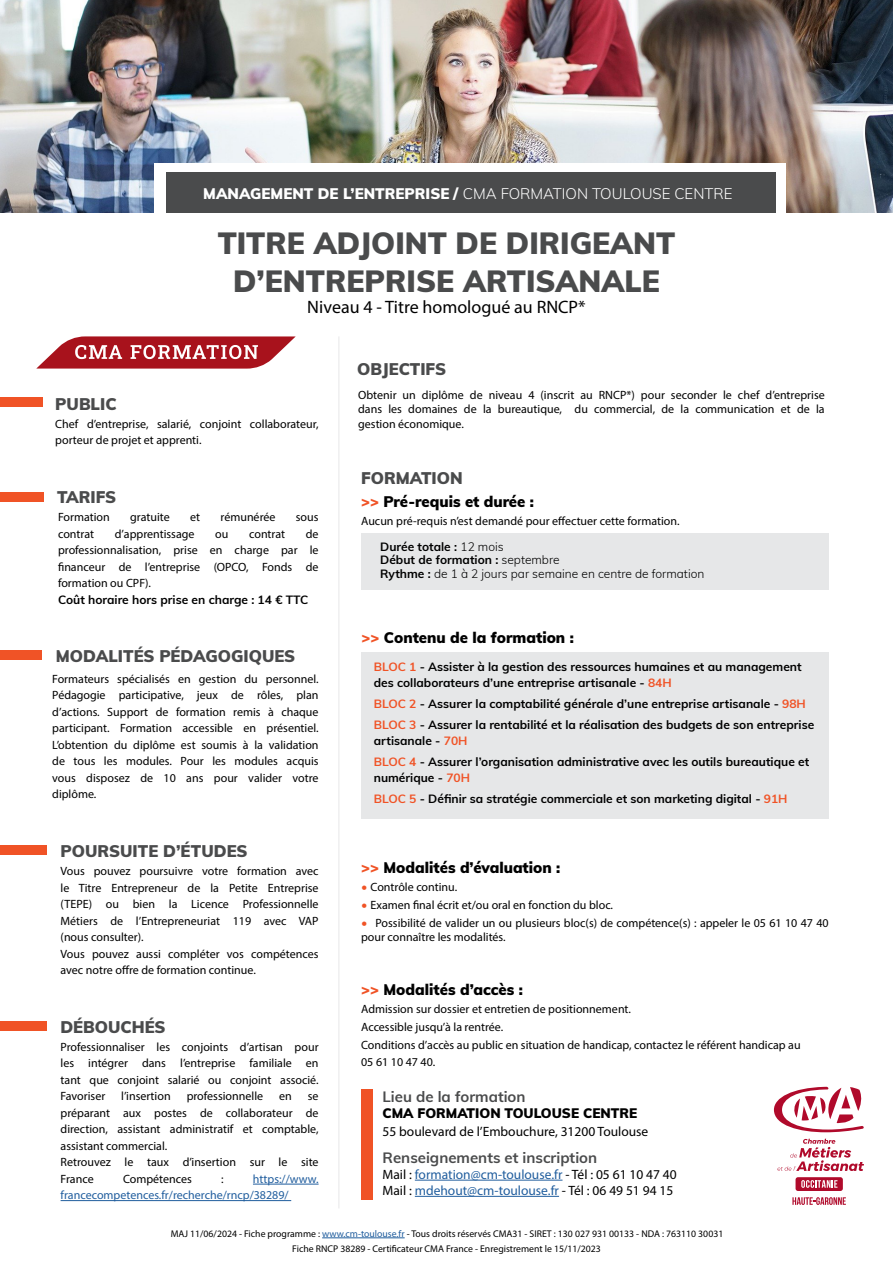
<style>
.page{position:relative;width:893px;height:1263px;background:#fff}
.page>*{position:absolute;margin:0;border:0;box-sizing:border-box;transform-origin:0 0}
.t1{font:900 30px/37.5px "Muli";color:#4a4b4c;text-align:center}
.t2{font:18px "Myriad Pro";color:#000}
.t3{font:900 16.5px "Muli";color:#4a4b4c}
.t4{font:900 15px "Muli";color:#000}
.t5{font:300 15px "Muli";color:#fff}
.t6{font:700 15px "Muli";color:#4a4b4c}
.t7{font:13.5px/16.2px "Myriad Pro";color:#215e9e}
.t8{font:13.5px "Myriad Pro";color:#000}
.t9{font:900 13.5px "Muli";color:#000}
.t10{font:12px/16.5px "Myriad Pro";color:#000}
.t11{font:700 12px/20.7px "Muli";color:#000}
.t12{font:300 12px/13.5px "Muli";color:#000}
.t13{font:12px/16.5px "Myriad Pro";color:#215e9e}
.t14{font:9.75px "Myriad Pro";color:#000}
.s1{font-weight:900}
.s2{color:#f05326}
.s3{font-weight:700}
.s4{font-family:"Muli";font-weight:300;color:#f05326}
.s5{color:#000}
.s6{color:#215e9e}
</style>
<div class="page">
<img style="left:0;top:0;width:892px;height:213px">
<div style="left:154px;top:164px;width:632px;height:56px;background:#fff"></div>
<div style="left:166px;top:172px;width:610px;height:41px;background:#4a4b4c"></div>
<hr style="left:338px;top:336px;width:2px;height:872px;background:#efeff0">
<div style="left:361px;top:1089px;width:12px;height:110px;background:#f05326"></div>
<hr style="left:415px;top:1180px;width:147px;height:1px;background:#215e9e">
<hr style="left:415px;top:1196px;width:144px;height:1px;background:#215e9e">
<div style="left:361px;top:653px;width:468px;height:166px;background:#e6e7e8"></div>
<div style="left:0;top:650px;width:42px;height:10px;background:#f05326"></div>
<div style="left:0;top:397px;width:42px;height:10px;background:#f05326"></div>
<div style="left:0;top:492px;width:43px;height:10px;background:#f05326"></div>
<hr style="left:322px;top:1237px;width:83px;height:1px;background:#215e9e">
<hr style="left:253px;top:1184px;width:66px;height:1px;background:#215e9e">
<hr style="left:61px;top:1200px;width:230px;height:1px;background:#215e9e">
<div style="left:0;top:1021px;width:47px;height:9px;background:#f05326"></div>
<div style="left:361px;top:533px;width:468px;height:56px;background:#e6e7e8"></div>
<svg style="left:36px;top:336px;width:260px;height:33px"></svg>
<div style="left:795px;top:1177px;width:48px;height:14px;background:#b00a2b;border-radius:2px"></div>
<svg style="left:777px;top:1139px;width:87px;height:32px"></svg>
<svg style="left:774px;top:1087px;width:90px;height:45px"></svg>
<svg style="left:801px;top:1180px;width:36px;height:8px"></svg>
<svg style="left:792px;top:1197px;width:54px;height:8px"></svg>
<div style="left:0;top:845px;width:47px;height:9px;background:#f05326"></div>
<p class="t5" style="left:203px;top:182px;width:531px"><span class="s1">MANAGEMENT DE L’ENTREPRISE /</span> CMA FORMATION TOULOUSE CENTRE</p>
<h1 class="t1" style="left:218px;top:223px;width:459px">TITRE ADJOINT DE DIRIGEANT<br>D’ENTREPRISE ARTISANALE</h1>
<h2 class="t2" style="left:307px;top:296px;width:280px">Niveau 4 - Titre homologué au RNCP*</h2>
<h3 class="t3" style="left:55px;top:392px;width:63px">PUBLIC</h3>
<p class="t10" style="left:55px;top:415px;width:265px">Chef d’entreprise, salarié, conjoint collaborateur, porteur de projet et apprenti.</p>
<h3 class="t3" style="left:57px;top:485px;width:61px">TARIFS</h3>
<p class="t10" style="left:58px;top:509px;width:53px">Formation</p>
<p class="t10" style="left:130px;top:509px;width:41px">gratuite</p>
<p class="t10" style="left:190px;top:509px;width:11px">et</p>
<p class="t10" style="left:221px;top:509px;width:56px">rémunérée</p>
<p class="t10" style="left:296px;top:509px;width:24px">sous</p>
<p class="t10" style="left:58px;top:525px;width:38px">contrat</p>
<p class="t10" style="left:115px;top:525px;width:81px">d’apprentissage</p>
<p class="t10" style="left:215px;top:525px;width:15px">ou</p>
<p class="t10" style="left:249px;top:525px;width:38px">contrat</p>
<p class="t10" style="left:58px;top:525px;width:262px;text-align:justify;text-indent:248px">de professionnalisation, prise en charge par le financeur de l’entreprise (OPCO, Fonds de formation ou CPF).</p>
<p class="t11" style="left:58px;top:588px;width:252px">Coût horaire hors prise en charge : 14 € TTC</p>
<h3 class="t3" style="left:56px;top:644px;width:241px">MODALITÉS PÉDAGOGIQUES</h3>
<p class="t10" style="left:52px;top:670px;width:268px;text-align:justify">Formateurs spécialisés en gestion du personnel.<br>Pédagogie participative, jeux de rôles, plan d’actions. Support de formation remis à chaque participant. Formation accessible en présentiel.<br>L’obtention du diplôme est soumis à la validation de tous les modules. Pour les modules acquis vous disposez de 10 ans pour valider votre diplôme.</p>
<h3 class="t3" style="left:60px;top:839px;width:189px">POURSUITE D’ÉTUDES</h3>
<p class="t10" style="left:61px;top:862px;width:260px">Vous pouvez poursuivre votre formation avec le Titre Entrepreneur de la Petite Entreprise (TEPE) ou bien la Licence Professionnelle Métiers de l’Entrepreneuriat 119 avec VAP (nous consulter).<br>Vous pouvez aussi compléter vos compétences avec notre offre de formation continue.</p>
<h3 class="t3" style="left:60px;top:1014px;width:107px">DÉBOUCHÉS</h3>
<p class="t10" style="left:61px;top:1038px;width:260px;text-align:justify">Professionnaliser les conjoints d’artisan pour les intégrer dans l’entreprise familiale en tant que conjoint salarié ou conjoint associé.<br>Favoriser</p>
<p class="t10" style="left:121px;top:1088px;width:51px">l’insertion</p>
<p class="t10" style="left:187px;top:1088px;width:78px">professionnelle</p>
<p class="t10" style="left:279px;top:1088px;width:14px">en</p>
<p class="t10" style="left:61px;top:1088px;width:259px;text-indent:247px">se préparant aux postes de collaborateur de direction, assistant administratif et comptable, assistant commercial.<br>Retrouvez le taux d’insertion sur le site<br>France</p>
<p class="t13" style="left:61px;top:1170px;width:259px;text-indent:192px">https://www. francecompetences.fr/recherche/rncp/38289/</p>
<p class="t10" style="left:123px;top:1170px;width:70px">Compétences</p>
<p class="t10" style="left:221px;top:1170px;width:4px">:</p>
<h3 class="t3" style="left:357px;top:357px;width:90px">OBJECTIFS</h3>
<p class="t10" style="left:358px;top:387px;width:468px;line-height:14.4px;text-align:justify">Obtenir un diplôme de niveau 4 (inscrit au RNCP*) pour seconder le chef d’entreprise dans les domaines de la bureautique, du commercial, de la communication et de la gestion économique.</p>
<h3 class="t3" style="left:361px;top:466px;width:103px">FORMATION</h3>
<p class="t4" style="left:361px;top:490px;width:174px"><span class="s2">&gt;&gt;</span> Pré-requis et durée :</p>
<p class="t10" style="left:361px;top:512px;width:320px">Aucun pré-requis n’est demandé pour effectuer cette formation.</p>
<p class="t12" style="left:380px;top:539px;width:326px"><span class="s3">Durée totale :</span> 12 mois<br><span class="s3">Début de formation :</span> septembre<br><span class="s3">Rythme :</span> de 1 à 2 jours par semaine en centre de formation</p>
<p class="t4" style="left:362px;top:627px;width:214px"><span class="s2">&gt;&gt;</span> Contenu de la formation :</p>
<p class="t11" style="left:374px;top:657px;width:429px;line-height:16.5px"><span class="s2">BLOC 1</span> - Assister à la gestion des ressources humaines et au management des collaborateurs d’une entreprise artisanale - <span class="s2">84H</span></p>
<p class="t11" style="left:374px;top:693px;width:442px"><span class="s2">BLOC 2</span> - Assurer la comptabilité générale d’une entreprise artisanale - <span class="s2">98H<br>BLOC 3</span> - Assurer la rentabilité et la réalisation des budgets de son entreprise</p>
<p class="t11" style="left:374px;top:730px;width:437px">artisanale - <span class="s2">70H<br>BLOC 4</span> - Assurer l’organisation administrative avec les outils bureautique et</p>
<p class="t11" style="left:374px;top:767px;width:415px">numérique - <span class="s2">70H<br>BLOC 5</span> - Définir sa stratégie commerciale et son marketing digital - <span class="s2">91H</span></p>
<p class="t4" style="left:361px;top:856px;width:201px"><span class="s2">&gt;&gt;</span> Modalités d’évaluation :</p>
<p class="t10" style="left:361px;top:878px;width:98px"><span class="s4">•</span> Contrôle continu.</p>
<p class="t10" style="left:361px;top:896px;width:253px"><span class="s4">•</span> Examen final écrit et/ou oral en fonction du bloc.</p>
<p class="t10" style="left:361px;top:915px;width:469px;line-height:14.4px"><span class="s4">•</span> Possibilité de valider un ou plusieurs bloc(s) de compétence(s) : appeler le 05 61 10 47 40 pour connaître les modalités.</p>
<p class="t4" style="left:361px;top:979px;width:163px"><span class="s2">&gt;&gt;</span> Modalités d’accès :</p>
<p class="t10" style="left:361px;top:1000px;width:441px;line-height:17.7px">Admission sur dossier et entretien de positionnement.<br>Accessible jusqu’à la rentrée.<br>Conditions d’accès au public en situation de handicap, contactez le référent handicap au 05 61 10 47 40.</p>
<p class="t6" style="left:383px;top:1085px;width:144px">Lieu de la formation</p>
<p class="t9" style="left:383px;top:1103px;width:256px">CMA FORMATION TOULOUSE CENTRE</p>
<p class="t8" style="left:383px;top:1123px;width:267px">55 boulevard de l’Embouchure, 31200 Toulouse</p>
<p class="t6" style="left:383px;top:1146px;width:216px">Renseignements et inscription</p>
<p class="t7" style="left:383px;top:1166px;width:296px"><span class="s5">Mail :</span> formation@cm-toulouse.fr <span class="s5">- Tél : 05 61 10 47 40<br>Mail :</span> mdehout@cm-toulouse.fr <span class="s5">- Tél : 06 49 51 94 15</span></p>
<p class="t14" style="left:171px;top:1227px;width:554px">MAJ 11/06/2024 - Fiche programme : <span class="s6">www.cm-toulouse.fr</span> - Tous droits réservés CMA31 - SIRET : 130 027 931 00133 - NDA : 763110 30031</p>
<p class="t14" style="left:292px;top:1243px;width:310px">Fiche RNCP 38289 - Certificateur CMA France - Enregistrement le 15/11/2023</p>
</div>
